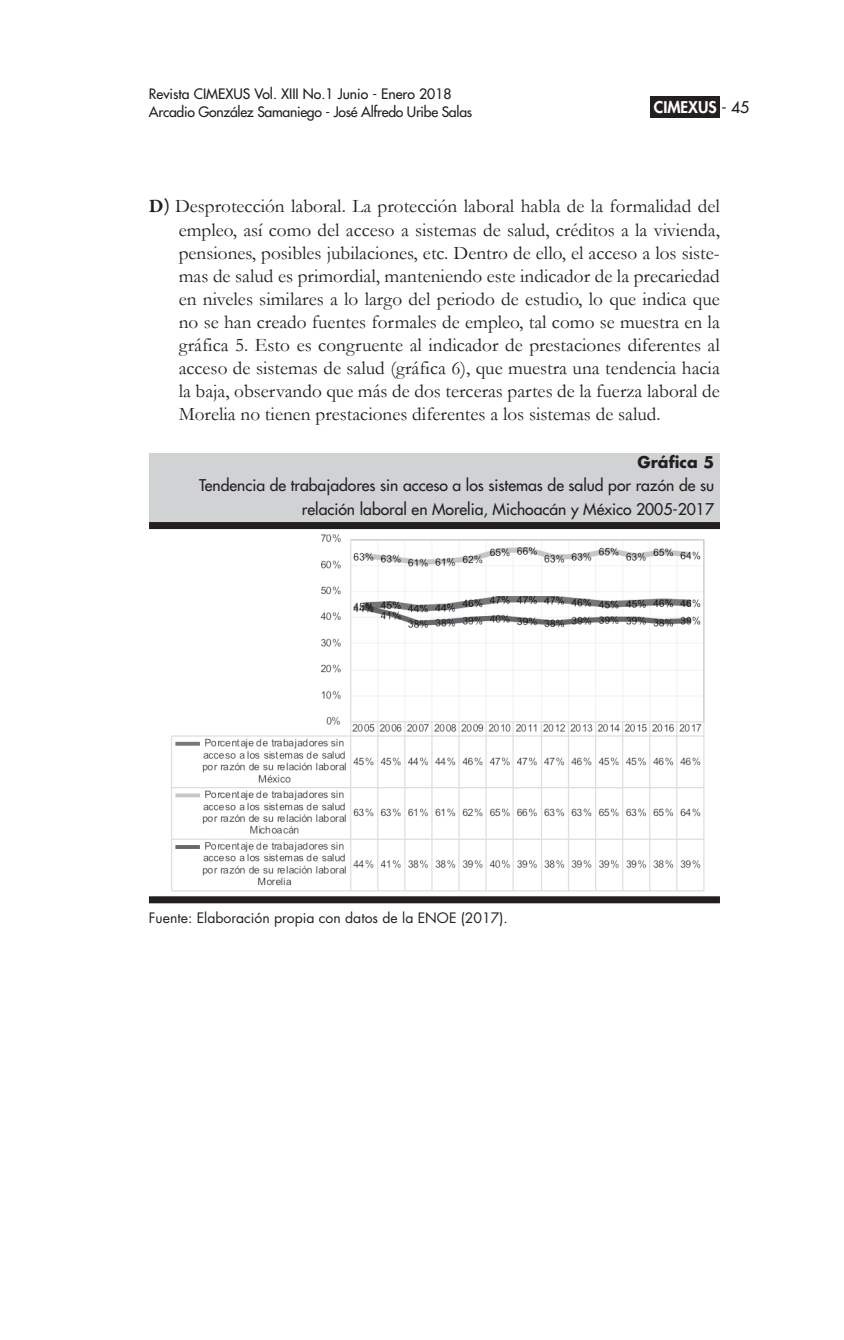
<style>
.page{position:relative;width:844px;height:1340px;background:#fff}
.page>*{position:absolute;margin:0;border:0;box-sizing:border-box;transform-origin:0 0}
.Bibliografia{font:19.25px/23.1px "Garamond";color:#231f20;text-align:justify}
.CUADROS_TITLES_MAIN{font:500 15.75px/23.1px "Futura Std";color:#231f20;text-align:right}
.t1{font:800 15.75px "Futura Std";color:#fff}
.CUADROS_TITLES_MAIN-2{font:700 15.75px "Futura Std";color:#231f20}
.Fuentes_cuadros{font:14px "Futura Std";color:#231f20}
.t2{font:500 14px "Futura Std";letter-spacing:-.02em;color:#231f20}
.t3{font:500 14px "Futura Std";color:#201d1e}
.s1{font-weight:500;color:#231f20}
.s2{font-family:"Garamond Premr Pro";font-weight:700}
</style>
<div class="page">
<div style="left:650px;top:96px;width:69px;height:21px;background:#231f20"></div>
<img style="left:152px;top:529px;width:564px;height:363px">
<div style="left:149px;top:453px;width:570px;height:72px;background:#d1d2d4"></div>
<div style="left:149px;top:522px;width:570px;height:7px;background:#231f20"></div>
<div style="left:149px;top:896px;width:570px;height:7px;background:#231f20"></div>
<p class="t3" style="left:149px;top:85px;width:304px">Revista CIMEXUS Vol. XIII No.1 Junio - Enero 2018</p>
<p class="t2" style="left:149px;top:103px;width:325px">Arcadio González Samaniego - José Alfredo Uribe Salas</p>
<p class="t1" style="left:653px;top:97px;width:97px">CIMEXUS <span class="s1">- 45</span></p>
<p class="Bibliografia" style="left:179px;top:194px;width:542px;text-indent:-30px"><span class="s2">D)</span> Desprotección laboral. La protección laboral habla de la formalidad del empleo, así como del acceso a sistemas de salud, créditos a la vivienda, pensiones, posibles jubilaciones, etc. Dentro de ello, el acceso a los siste&shy;mas de salud es primordial, manteniendo este indicador de la precariedad en niveles similares a lo largo del periodo de estudio, lo que indica que no se han creado fuentes formales de empleo, tal como se muestra en la gráfica 5. Esto es congruente al indicador de prestaciones diferentes al acceso de sistemas de salud (gráfica 6), que muestra una tendencia hacia la baja, observando que más de dos terceras partes de la fuerza laboral de Morelia no tienen prestaciones diferentes a los sistemas de salud.</p>
<p class="CUADROS_TITLES_MAIN-2" style="left:637px;top:452px;width:78px">Gráfica 5</p>
<p class="CUADROS_TITLES_MAIN" style="left:199px;top:474px;width:516px">Tendencia de trabajadores sin acceso a los sistemas de salud por razón de su relación laboral en Morelia, Michoacán y México 2005-2017</p>
<p class="Fuentes_cuadros" style="left:149px;top:909px;width:360px">Fuente: Elaboración propia con datos de la ENOE (2017).</p>
</div>
